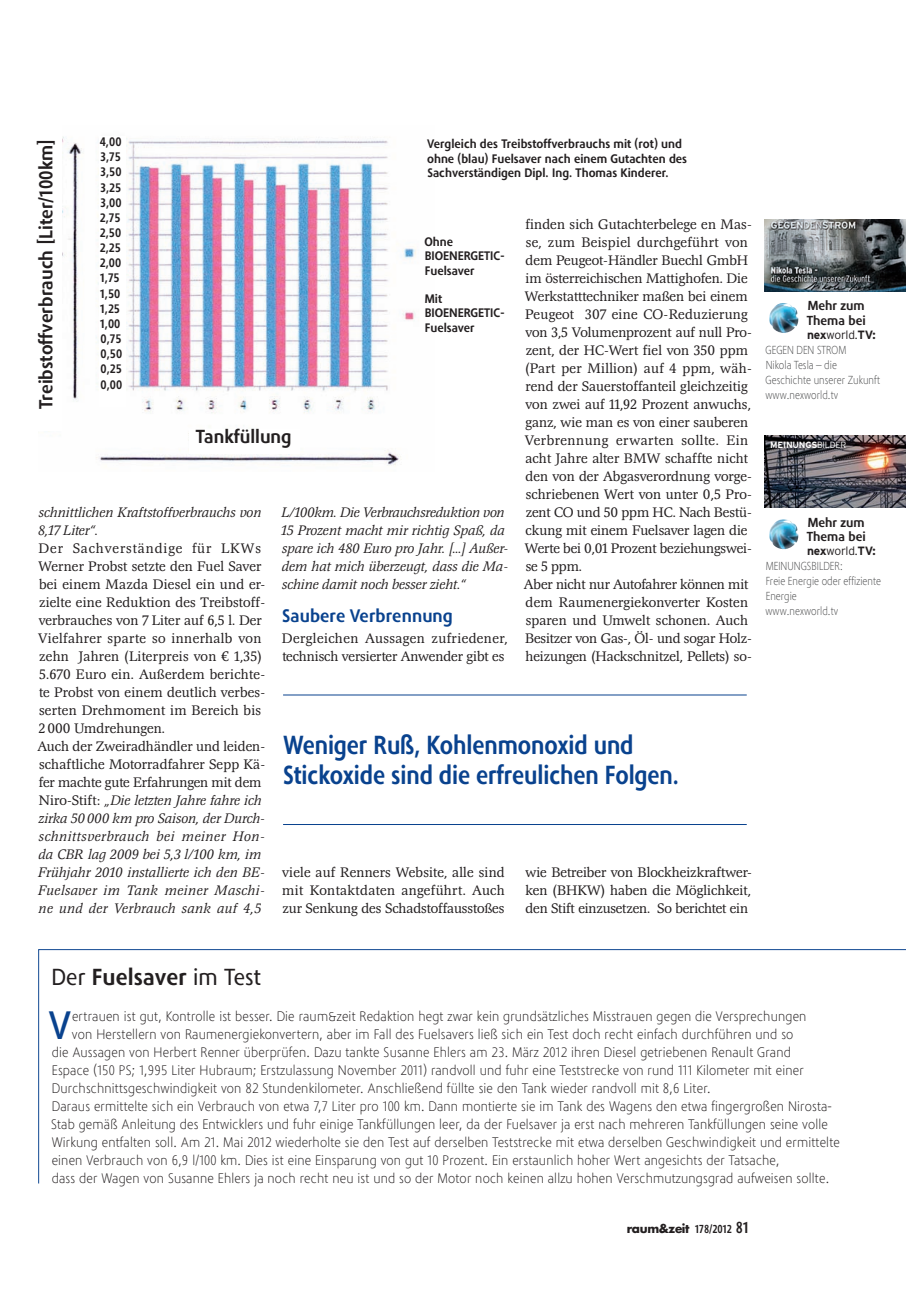
<style>
.page{position:relative;width:906px;height:1289px;background:#fff}
.page>*{position:absolute;margin:0;border:0;box-sizing:border-box;transform-origin:0 0}
.t1{font:500 40.95px "Phoenica STD Cn";color:#09428e;scale:1.1 1}
.t2{font:700 27px/30px "Phoenica STD Cn";letter-spacing:-.005em;color:#09428e}
.t3{font:24px "Phoenica STD Cn";letter-spacing:.005em;color:#231f20;scale:1.1 1}
.t4{font:700 19.5px "Phoenica STD Cn";color:#231f20;scale:1.1 1}
.t5{font:700 18.75px "Phoenica STD Cn";letter-spacing:.005em;color:#09428e;scale:1.1 1}
.t6{font:300 14.25px/18px "Magna T";letter-spacing:.005em;color:#231f20}
.t7{font:300 14.25px "Phoenica STD Cn";letter-spacing:.01em;color:#231f20;scale:1.1 1}
.t8{font:italic 300 14.25px/18px "Magna T";letter-spacing:.01em;color:#231f20}
.t9{font:700 13.5px/14.2px "Phoenica STD Cn";color:#231f20;scale:1.1 1}
.t10{font:700 12.75px/15.1px "Phoenica STD Cn";color:#231f20;scale:1.1 1}
.t11{font:300 12px/15px "Phoenica STD Cn";letter-spacing:.005em;color:#4b4c4d}
.t12{font:700 12px "Interstate";letter-spacing:-.025em;color:#231f20}
.t13{font:700 12px "Futura";letter-spacing:-.03em;color:#231f20}
.t14{font:700 9px "Interstate";letter-spacing:-.025em;color:#fff}
.s1{font-style:italic}
.s2{font-weight:300}
.s3{font-weight:700}
.s4{font-family:"Phoenica STD Cn"}
.s5{font-family:"Phoenica STD Cn";font-size:16.5px}
</style>
<div class="page">
<svg style="left:38px;top:949px;width:868px;height:235px"></svg>
<img style="left:62px;top:136px;width:354px;height:330px">
<div style="left:189px;top:429px;width:111px;height:25px;background:#fff"></div>
<div style="left:99px;top:137px;width:27px;height:270px;background:#fff"></div>
<hr style="left:283px;top:694px;width:463px;height:1px;background:#09428e">
<hr style="left:283px;top:824px;width:463px;height:1px;background:#09428e">
<img style="left:765px;top:219px;width:141px;height:72px">
<img style="left:769px;top:303px;width:30px;height:30px">
<img style="left:765px;top:435px;width:141px;height:72px">
<img style="left:769px;top:519px;width:30px;height:30px">
<div style="left:767px;top:437px;width:84px;height:16px;background:#231f20;opacity:.75"></div>
<h3 class="t4" style="left:36px;top:409px;width:247px;rotate:-90deg">Treibstoffverbrauch [Liter/100km]</h3>
<p class="t10" style="left:100px;top:135px;width:22px">4,00<br>3,75<br>3,50<br>3,25<br>3,00<br>2,75<br>2,50<br>2,25<br>2,00<br>1,75<br>1,50<br>1,25<br>1,00<br>0,75<br>0,50<br>0,25<br>0,00</p>
<p class="t10" style="left:427px;top:137px;width:238px;line-height:14.2px">Vergleich des Treibstoffverbrauchs mit (rot) und ohne (blau) Fuelsaver nach einem Gutachten des<br>Sachverständigen Dipl. Ing. Thomas Kinderer.</p>
<p class="t6" style="left:524px;top:215px;width:229px">finden sich Gutachterbelege en Mas&shy;se, zum Beispiel durchgeführt von dem Peugeot-Händler Buechl GmbH im österreichischen Mattighofen. Die Werkstatttechniker maßen bei einem Peugeot 307 eine CO-Reduzierung von 3,5 Volumenprozent auf null Pro&shy;zent, der HC-Wert fiel von 350 ppm (Part per Million) auf 4 ppm, wäh&shy;rend der Sauerstoffanteil gleichzeitig von zwei auf 11,92 Prozent anwuchs, ganz, wie man es von einer sauberen Verbrennung erwarten sollte. Ein acht Jahre alter BMW schaffte nicht den von der Abgasverordnung vorge&shy;schriebenen Wert von unter 0,5 Pro&shy;zent CO und 50 ppm HC. Nach Bestü&shy;ckung mit einem Fuelsaver lagen die Werte bei 0,01 Prozent beziehungswei&shy;se 5 ppm.<br>Aber nicht nur Autofahrer können mit dem Raumenergiekonverter Kosten sparen und Umwelt schonen. Auch Besitzer von Gas-, Öl- und sogar Holz&shy;heizungen (Hackschnitzel, Pellets) so-</p>
<p class="t10" style="left:424px;top:235px;width:74px;line-height:14.2px">Ohne<br>BIOENERGETIC-<br>Fuelsaver</p>
<p class="t10" style="left:425px;top:292px;width:74px;line-height:14.2px">Mit<br>BIOENERGETIC-<br>Fuelsaver</p>
<h3 class="t4" style="left:196px;top:426px;width:89px">Tankfüllung</h3>
<p class="t8" style="left:281px;top:503px;width:227px">L/100km. Die Verbrauchsreduktion von 15 Prozent macht mir richtig Spaß, da spare ich 480 Euro pro Jahr. […] Außer&shy;dem hat mich überzeugt, dass die Ma&shy;schine damit noch besser zieht.“</p>
<h3 class="t5" style="left:282px;top:606px;width:157px">Saubere Verbrennung</h3>
<p class="t6" style="left:282px;top:629px;width:227px">Dergleichen Aussagen zufriedener, technisch versierter Anwender gibt es</p>
<p class="t8" style="left:38px;top:503px;width:225px">schnittlichen Kraftstoffverbrauchs von<br>8,17 Liter“.</p>
<p class="t6" style="left:37px;top:539px;width:229px">Der Sachverständige für LKWs Werner Probst setzte den Fuel Saver bei einem Mazda Diesel ein und er&shy;zielte eine Reduktion des Treibstoff&shy;verbrauches von 7 Liter auf 6,5 l. Der Vielfahrer sparte so innerhalb von zehn Jahren (Literpreis von € 1,35)<br>5.670 Euro ein. Außerdem berichte&shy;te Probst von einem deutlich verbes&shy;serten Drehmoment im Bereich bis 2 000 Umdrehungen.<br>Auch der Zweiradhändler und leiden&shy;schaftliche Motorradfahrer Sepp Kä&shy;fer machte gute Erfahrungen mit dem Niro-Stift: <span class="s1">„Die letzten Jahre fahre ich zirka 50 000 km pro Saison, der Durch&shy;schnittsverbrauch bei meiner Hon&shy;da CBR lag 2009 bei 5,3 l/100 km, im Frühjahr 2010 installierte ich den BE-Fuelsaver im Tank meiner Maschi&shy;ne und der Verbrauch sank auf 4,5</span></p>
<h2 class="t2" style="left:283px;top:731px;width:397px">Weniger Ruß, Kohlenmonoxid und<br>Stickoxide sind die erfreulichen Folgen.</h2>
<p class="t6" style="left:525px;top:863px;width:228px;text-align:justify">wie Betreiber von Blockheizkraftwer&shy;ken (BHKW) haben die Möglichkeit, den Stift einzusetzen. So berichtet ein</p>
<p class="t6" style="left:282px;top:863px;width:224px;text-align:justify">viele auf Renners Website, alle sind mit Kontaktdaten angeführt. Auch zur Senkung des Schadstoffausstoßes</p>
<p class="t9" style="left:806px;top:299px;width:55px">Mehr zum<br>Thema bei</p>
<p class="t12" style="left:807px;top:327px;width:70px">nex<span class="s2">world.</span>TV:</p>
<p class="t11" style="left:765px;top:343px;width:116px">GEGEN DEN STROM<br>Nikola Tesla – die<br>Geschichte unserer Zukunft www.nexworld.tv</p>
<p class="t14" style="left:770px;top:439px;width:78px">MEINUNGS<span class="s2">BILDER</span></p>
<p class="t9" style="left:806px;top:515px;width:55px">Mehr zum<br>Thema bei</p>
<p class="t12" style="left:807px;top:543px;width:70px">nex<span class="s2">world.</span>TV:</p>
<p class="t11" style="left:765px;top:559px;width:117px">MEINUNGSBILDER:<br>Freie Energie oder effiziente<br>Energie<br>www.nexworld.tv</p>
<h3 class="t3" style="left:52px;top:964px;width:192px">Der <span class="s3">Fuelsaver</span> im Test</h3>
<h1 class="t1" style="left:49px;top:1004px;width:22px">V</h1>
<p class="t7" style="left:72px;top:1009px;width:669px">ertrauen ist gut, Kontrolle ist besser. Die raum&amp;zeit Redaktion hegt zwar kein grundsätzliches Misstrauen gegen die Versprechungen</p>
<p class="t7" style="left:72px;top:1027px;width:657px">von Herstellern von Raumenergiekonvertern, aber im Fall des Fuelsavers ließ sich ein Test doch recht einfach durchführen und so</p>
<p class="t7" style="left:52px;top:1045px;width:673px">die Aussagen von Herbert Renner überprüfen. Dazu tankte Susanne Ehlers am 23. März 2012 ihren Diesel getriebenen Renault Grand</p>
<p class="t7" style="left:52px;top:1063px;width:685px">Espace (150 PS; 1,995 Liter Hubraum; Erstzulassung November 2011) randvoll und fuhr eine Teststrecke von rund 111 Kilometer mit einer</p>
<p class="t7" style="left:52px;top:1081px;width:600px">Durchschnittsgeschwindigkeit von 82 Stundenkilometer. Anschließend füllte sie den Tank wieder randvoll mit 8,6 Liter.</p>
<p class="t7" style="left:52px;top:1099px;width:710px">Daraus ermittelte sich ein Verbrauch von etwa 7,7 Liter pro 100 km. Dann montierte sie im Tank des Wagens den etwa fingergroßen Nirosta-</p>
<p class="t7" style="left:51px;top:1117px;width:708px">Stab gemäß Anleitung des Entwicklers und fuhr einige Tankfüllungen leer, da der Fuelsaver ja erst nach mehreren Tankfüllungen seine volle</p>
<p class="t7" style="left:52px;top:1135px;width:718px">Wirkung entfalten soll. Am 21. Mai 2012 wiederholte sie den Test auf derselben Teststrecke mit etwa derselben Geschwindigkeit und ermittelte</p>
<p class="t7" style="left:52px;top:1153px;width:663px">einen Verbrauch von 6,9 l/100 km. Dies ist eine Einsparung von gut 10 Prozent. Ein erstaunlich hoher Wert angesichts der Tatsache,</p>
<p class="t7" style="left:52px;top:1171px;width:708px">dass der Wagen von Susanne Ehlers ja noch recht neu ist und so der Motor noch keinen allzu hohen Verschmutzungsgrad aufweisen sollte.</p>
<p class="t13" style="left:627px;top:1220px;width:123px">raum&amp;zeit <span class="s4">178/2012</span> <span class="s5">81</span></p>
</div>
